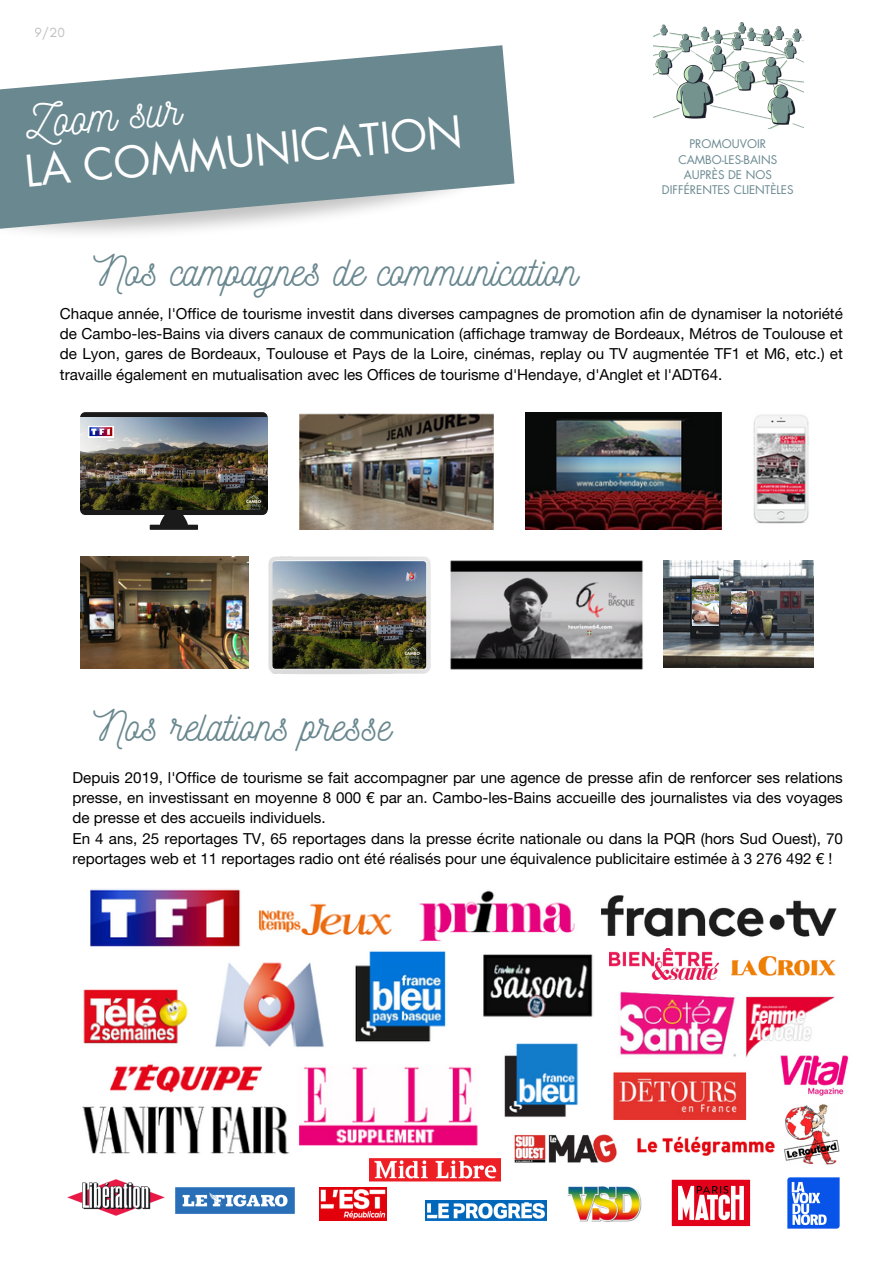
<style>
.page{position:relative;width:893px;height:1264px;background:#fff}
.page>*{position:absolute;margin:0;border:0;box-sizing:border-box;transform-origin:0 0}
.t1{font:44.7px "Nickainley";color:#fff}
.t2{font:42.45px "Futura Std";color:#fff}
.t3{font:41.55px "Nickainley";color:#6a8890}
.t4{font:15.15px/20.2px "Helvetica Neue LT Pro";color:#000}
.t5{font:13.5px "Glacial Indifference";color:#c0c0c0}
.t6{font:11.55px "Futura Std";color:#6a8890}
</style>
<div class="page">
<svg style="left:0;top:45px;width:514px;height:187px;fill:#6a8890"></svg>
<img style="left:654px;top:23px;width:149px;height:105px">
<img style="left:82px;top:889px;width:511px;height:266px">
<img style="left:620px;top:991px;width:215px;height:67px">
<img style="left:601px;top:895px;width:236px;height:42px">
<img style="left:613px;top:1072px;width:134px;height:48px">
<img style="left:773px;top:1045px;width:76px;height:51px">
<img style="left:508px;top:1122px;width:109px;height:41px">
<img style="left:784px;top:1104px;width:56px;height:61px">
<img style="left:67px;top:1179px;width:97px;height:36px">
<img style="left:637px;top:1136px;width:138px;height:20px">
<img style="left:425px;top:1200px;width:122px;height:20px">
<img style="left:671px;top:1179px;width:79px;height:47px">
<img style="left:567px;top:1186px;width:75px;height:36px">
<img style="left:175px;top:1187px;width:120px;height:27px">
<img style="left:731px;top:956px;width:105px;height:20px">
<img style="left:369px;top:1154px;width:132px;height:28px">
<img style="left:609px;top:948px;width:109px;height:31px">
<img style="left:787px;top:1177px;width:52px;height:51px">
<img style="left:319px;top:1187px;width:68px;height:33px">
<svg style="left:80px;top:412px;width:187px;height:118px"></svg>
<img style="left:80px;top:417px;width:188px;height:92px">
<img style="left:89px;top:426px;width:24px;height:11px">
<img style="left:526px;top:412px;width:195px;height:118px">
<img style="left:299px;top:413px;width:195px;height:117px">
<img style="left:753px;top:414px;width:56px;height:110px">
<img style="left:80px;top:557px;width:169px;height:111px">
<img style="left:89px;top:598px;width:25px;height:37px">
<img style="left:663px;top:560px;width:150px;height:107px">
<img style="left:692px;top:580px;width:26px;height:45px">
<img style="left:731px;top:591px;width:15px;height:22px">
<img style="left:450px;top:560px;width:193px;height:110px">
<img style="left:268px;top:557px;width:162px;height:117px">
<svg style="left:405px;top:572px;width:13px;height:10px"></svg>
<p class="t5" style="left:35px;top:24px;width:32px">9/20</p>
<p class="t1" style="left:23px;top:94px;width:157px;rotate:-5deg">Zoom sur</p>
<p class="t2" style="left:23px;top:151px;width:440px;rotate:-5deg">LA COMMUNICATION</p>
<p class="t3" style="left:94px;top:245px;width:485px">Nos campagnes de communication</p>
<p class="t6" style="left:689px;top:139px;width:78px">PROMOUVOIR</p>
<h2 class="t6" style="left:678px;top:154px;width:100px">CAMBO-LES-BAINS</h2>
<h1 class="t6" style="left:683px;top:169px;width:90px">AUPRÈS DE NOS</h1>
<h1 class="t6" style="left:662px;top:185px;width:133px">DIFFÉRENTES CLIENTÈLES</h1>
<p class="t4" style="left:60px;top:305px;width:784px;text-align:justify">Chaque année, l'Office de tourisme investit dans diverses campagnes de promotion afin de dynamiser la notoriété de Cambo-les-Bains via divers canaux de communication (affichage tramway de Bordeaux, Métros de Toulouse et de Lyon, gares de Bordeaux, Toulouse et Pays de la Loire, cinémas, replay ou TV augmentée TF1 et M6, etc.) et travaille également en mutualisation avec les Offices de tourisme d'Hendaye, d'Anglet et l'ADT64.</p>
<p class="t3" style="left:94px;top:699px;width:299px">Nos relations presse</p>
<p class="t4" style="left:72px;top:769px;width:771px">Depuis 2019, l'Office de tourisme se fait accompagner par une agence de presse afin de renforcer ses relations presse, en investissant en moyenne 8 000 € par an. Cambo-les-Bains accueille des journalistes via des voyages de presse et des accueils individuels.<br>En 4 ans, 25 reportages TV, 65 reportages dans la presse écrite nationale ou dans la PQR (hors Sud Ouest), 70 reportages web et 11 reportages radio ont été réalisés pour une équivalence publicitaire estimée à 3 276 492 € !</p>
</div>
